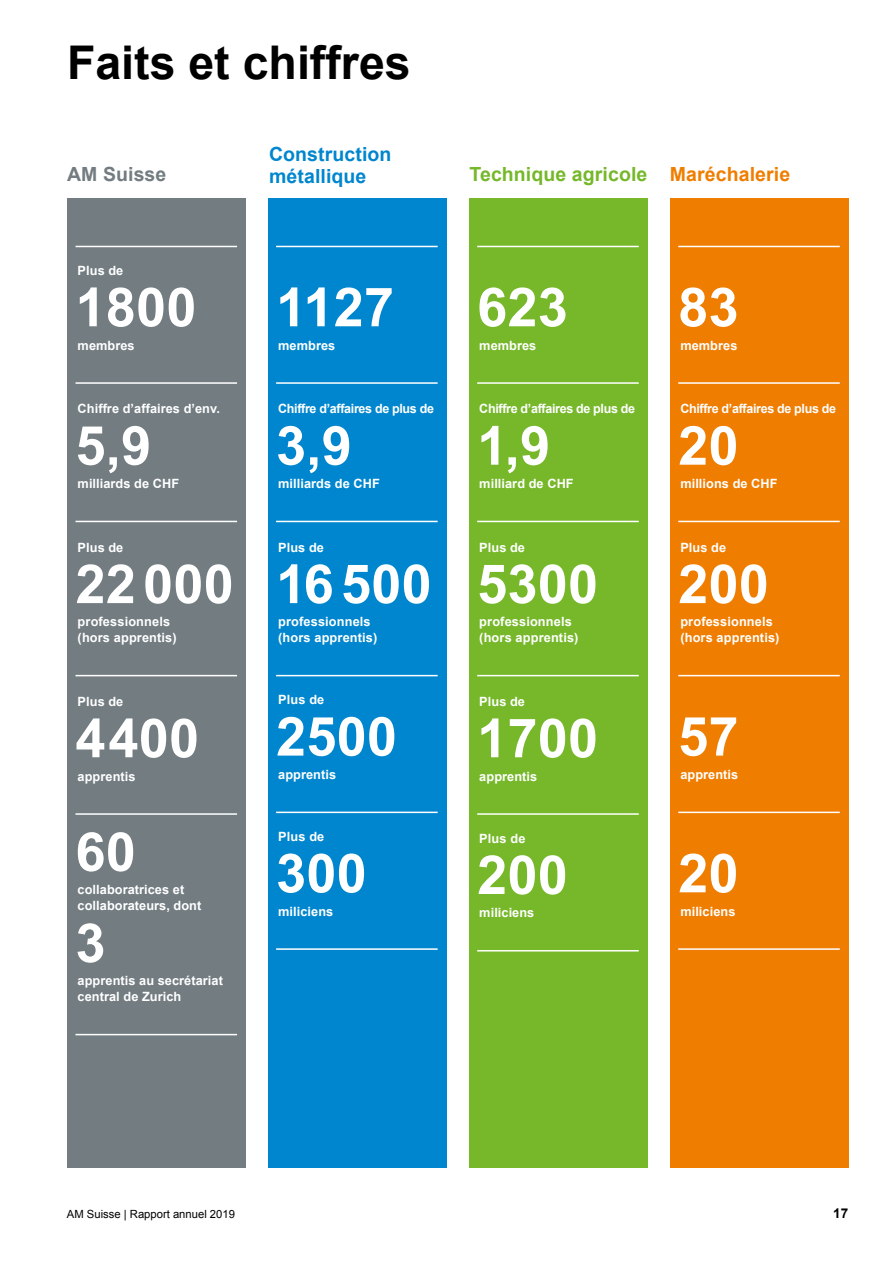
<style>
.page{position:relative;width:893px;height:1263px;background:#fff}
.page>*{position:absolute;margin:0;border:0;box-sizing:border-box;transform-origin:0 0}
.t1{font:700 54px "Arial";letter-spacing:.005em;color:#fff}
.t2{font:700 46.5px "Arial";color:#000}
.t3{font:700 19.5px "Arial";letter-spacing:.005em;color:#76b82a}
.t4{font:700 19.5px/22.4px "Arial";letter-spacing:.005em;color:#0086ce}
.t5{font:700 19.5px "Arial";letter-spacing:.005em;color:#727c81}
.t6{font:700 13.5px "Arial";color:#000}
.t7{font:700 12.75px/15.8px "Arial";letter-spacing:.005em;color:#fff}
.t8{font:700 12.75px "Arial";letter-spacing:-.025em;color:#fff}
.t9{font:11.25px "Arial";color:#000}
.s1{color:#ef7d00}
</style>
<div class="page">
<div style="left:67px;top:198px;width:178px;height:969px;background:#727c81"></div>
<div style="left:268px;top:198px;width:178px;height:969px;background:#0086ce"></div>
<div style="left:469px;top:198px;width:178px;height:969px;background:#76b82a"></div>
<div style="left:670px;top:198px;width:178px;height:969px;background:#ef7d00"></div>
<hr style="left:76px;top:246px;width:161px;height:1px;background:#fff">
<hr style="left:76px;top:382px;width:161px;height:2px;background:#fff">
<hr style="left:76px;top:521px;width:161px;height:1px;background:#fff">
<hr style="left:76px;top:675px;width:161px;height:1px;background:#fff">
<hr style="left:76px;top:813px;width:161px;height:2px;background:#fff">
<hr style="left:76px;top:1034px;width:161px;height:1px;background:#fff">
<hr style="left:276px;top:246px;width:162px;height:1px;background:#fff">
<hr style="left:276px;top:382px;width:162px;height:2px;background:#fff">
<hr style="left:276px;top:521px;width:162px;height:1px;background:#fff">
<hr style="left:276px;top:675px;width:162px;height:1px;background:#fff">
<hr style="left:276px;top:812px;width:162px;height:1px;background:#fff">
<hr style="left:276px;top:948px;width:162px;height:2px;background:#fff">
<hr style="left:477px;top:246px;width:162px;height:1px;background:#fff">
<hr style="left:477px;top:382px;width:162px;height:2px;background:#fff">
<hr style="left:477px;top:521px;width:162px;height:1px;background:#fff">
<hr style="left:477px;top:675px;width:162px;height:1px;background:#fff">
<hr style="left:477px;top:813px;width:162px;height:2px;background:#fff">
<hr style="left:477px;top:950px;width:162px;height:1px;background:#fff">
<hr style="left:678px;top:246px;width:162px;height:1px;background:#fff">
<hr style="left:678px;top:382px;width:162px;height:2px;background:#fff">
<hr style="left:678px;top:521px;width:162px;height:1px;background:#fff">
<hr style="left:678px;top:675px;width:162px;height:1px;background:#fff">
<hr style="left:678px;top:812px;width:162px;height:1px;background:#fff">
<hr style="left:678px;top:948px;width:162px;height:2px;background:#fff">
<h2 class="t2" style="left:67px;top:32px;width:345px">Faits et chiffres</h2>
<h3 class="t5" style="left:67px;top:161px;width:101px">AM Suisse</h3>
<p class="t7" style="left:78px;top:263px;width:47px">Plus de</p>
<h1 class="t1" style="left:76px;top:272px;width:122px">1800</h1>
<p class="t7" style="left:78px;top:338px;width:59px">membres</p>
<p class="t7" style="left:78px;top:401px;width:144px">Chiffre d’affaires d’env.</p>
<h1 class="t1" style="left:76px;top:410px;width:77px">5,9</h1>
<p class="t7" style="left:78px;top:476px;width:103px">milliards de CHF</p>
<p class="t7" style="left:78px;top:540px;width:47px">Plus de</p>
<h1 class="t1" style="left:76px;top:548px;width:160px">22000</h1>
<p class="t7" style="left:78px;top:614px;width:101px">professionnels (hors apprentis)</p>
<p class="t7" style="left:78px;top:694px;width:47px">Plus de</p>
<h1 class="t1" style="left:76px;top:703px;width:125px">4400</h1>
<p class="t7" style="left:78px;top:769px;width:59px">apprentis</p>
<h1 class="t1" style="left:76px;top:816px;width:62px">60</h1>
<p class="t7" style="left:78px;top:882px;width:125px">collaboratrices et collaborateurs, dont</p>
<h1 class="t1" style="left:76px;top:907px;width:32px">3</h1>
<p class="t7" style="left:78px;top:973px;width:147px">apprentis au secrétariat central de Zurich</p>
<h3 class="t4" style="left:269px;top:144px;width:124px">Construction métallique</h3>
<h1 class="t1" style="left:276px;top:272px;width:119px">1127</h1>
<p class="t7" style="left:278px;top:338px;width:59px">membres</p>
<p class="t8" style="left:278px;top:400px;width:157px">Chiffre d’affaires de plus de</p>
<h1 class="t1" style="left:276px;top:410px;width:77px">3,9</h1>
<p class="t7" style="left:278px;top:476px;width:103px">milliards de CHF</p>
<p class="t7" style="left:278px;top:540px;width:47px">Plus de</p>
<h1 class="t1" style="left:276px;top:548px;width:157px">16500</h1>
<p class="t7" style="left:278px;top:614px;width:101px">professionnels (hors apprentis)</p>
<p class="t7" style="left:278px;top:692px;width:48px">Plus de</p>
<h1 class="t1" style="left:276px;top:701px;width:122px">2500</h1>
<p class="t7" style="left:278px;top:767px;width:59px">apprentis</p>
<p class="t7" style="left:278px;top:829px;width:48px">Plus de</p>
<h1 class="t1" style="left:276px;top:838px;width:92px">300</h1>
<p class="t7" style="left:278px;top:904px;width:57px">miliciens</p>
<h3 class="t3" style="left:469px;top:161px;width:322px">Technique agricole <span class="s1">Maréchalerie</span></h3>
<h1 class="t1" style="left:477px;top:272px;width:92px">623</h1>
<p class="t7" style="left:479px;top:338px;width:59px">membres</p>
<p class="t8" style="left:479px;top:400px;width:157px">Chiffre d’affaires de plus de</p>
<h1 class="t1" style="left:477px;top:410px;width:74px">1,9</h1>
<p class="t7" style="left:479px;top:476px;width:96px">milliard de CHF</p>
<p class="t7" style="left:479px;top:540px;width:47px">Plus de</p>
<h1 class="t1" style="left:477px;top:548px;width:122px">5300</h1>
<p class="t7" style="left:479px;top:614px;width:101px">professionnels (hors apprentis)</p>
<p class="t7" style="left:479px;top:694px;width:47px">Plus de</p>
<h1 class="t1" style="left:477px;top:703px;width:122px">1700</h1>
<p class="t7" style="left:479px;top:769px;width:59px">apprentis</p>
<p class="t7" style="left:479px;top:831px;width:48px">Plus de</p>
<h1 class="t1" style="left:477px;top:839px;width:92px">200</h1>
<p class="t7" style="left:479px;top:905px;width:57px">miliciens</p>
<h1 class="t1" style="left:678px;top:272px;width:62px">83</h1>
<p class="t7" style="left:680px;top:338px;width:59px">membres</p>
<p class="t8" style="left:680px;top:400px;width:157px">Chiffre d’affaires de plus de</p>
<h1 class="t1" style="left:678px;top:410px;width:62px">20</h1>
<p class="t7" style="left:680px;top:476px;width:99px">millions de CHF</p>
<p class="t7" style="left:680px;top:540px;width:47px">Plus de</p>
<h1 class="t1" style="left:678px;top:548px;width:92px">200</h1>
<p class="t7" style="left:680px;top:614px;width:101px">professionnels (hors apprentis)</p>
<h1 class="t1" style="left:678px;top:701px;width:62px">57</h1>
<p class="t7" style="left:680px;top:767px;width:59px">apprentis</p>
<h1 class="t1" style="left:678px;top:838px;width:62px">20</h1>
<p class="t7" style="left:680px;top:904px;width:57px">miliciens</p>
<p class="t9" style="left:67px;top:1206px;width:170px">AM Suisse | Rapport annuel 2019</p>
<p class="t6" style="left:833px;top:1204px;width:17px">17</p>
</div>
